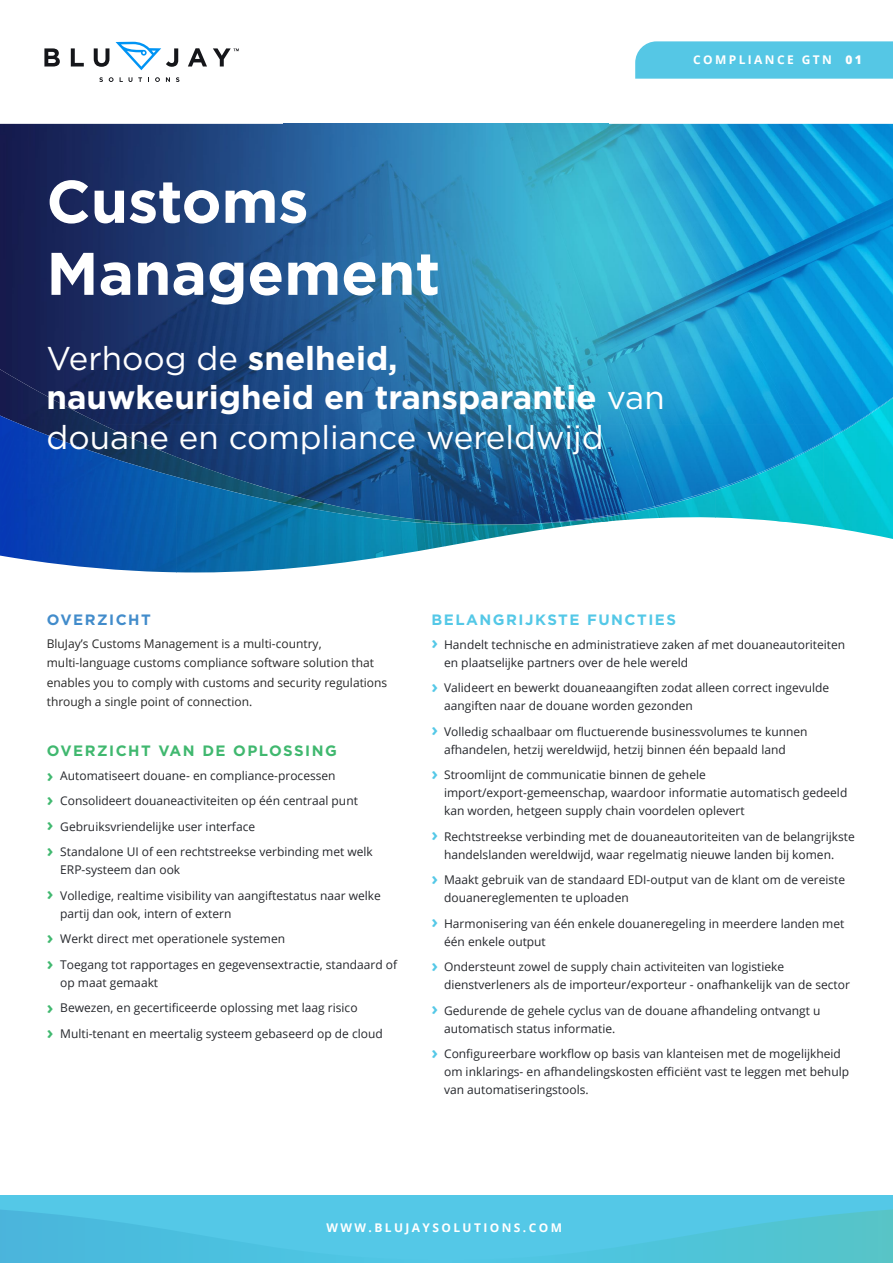
<style>
.page{position:relative;width:893px;height:1263px;background:#fff}
.page>*{position:absolute;margin:0;border:0;box-sizing:border-box;transform-origin:0 0}
.t1{font:700 60px/72px "Gotham";color:#fff}
.t2{font:33px/39.6px "Gotham";color:#fff}
.t3{font:700 18px "Open Sans";color:#54c8e7}
.t4{font:700 18px/25px "Open Sans";color:#40b86f}
.t5{font:700 15px "Gotham";letter-spacing:.1em;color:#40b86f}
.t6{font:700 15px "Gotham";letter-spacing:.1em;color:#54c8e7}
.t7{font:700 15px "Gotham";letter-spacing:.1em;color:#428ccb}
.t8{font:12px/18px "Open Sans";color:#25272c}
.t9{font:12px/19.5px "Open Sans";color:#282828}
.t10{font:700 12px "Open Sans";letter-spacing:.2em;color:#fff}
.s1{font-weight:800}
.s2{font-weight:700}
</style>
<div class="page">
<img style="left:0;top:124px;width:893px;height:273px">
<img style="left:518px;top:397px;width:375px;height:124px">
<img style="left:0;top:369px;width:518px;height:152px">
<div style="left:0;top:416px;width:15px;height:142px;background:#0639b5"></div>
<img style="left:823px;top:398px;width:70px;height:141px">
<img style="left:15px;top:422px;width:162px;height:150px">
<img style="left:715px;top:442px;width:109px;height:79px">
<img style="left:176px;top:477px;width:270px;height:95px">
<img style="left:567px;top:491px;width:149px;height:31px">
<img style="left:445px;top:521px;width:163px;height:25px">
<img style="left:776px;top:521px;width:48px;height:6px">
<svg style="left:44px;top:48px;width:16px;height:19px"></svg>
<svg style="left:71px;top:48px;width:13px;height:18px"></svg>
<svg style="left:94px;top:48px;width:15px;height:19px"></svg>
<svg style="left:188px;top:48px;width:19px;height:18px"></svg>
<svg style="left:116px;top:42px;width:62px;height:28px"></svg>
<svg style="left:99px;top:77px;width:4px;height:5px"></svg>
<svg style="left:109px;top:77px;width:5px;height:5px"></svg>
<svg style="left:138px;top:77px;width:4px;height:5px"></svg>
<svg style="left:155px;top:77px;width:5px;height:5px"></svg>
<svg style="left:166px;top:77px;width:4px;height:5px"></svg>
<svg style="left:176px;top:77px;width:3px;height:5px"></svg>
<svg style="left:213px;top:48px;width:26px;height:18px"></svg>
<div style="left:0;top:1195px;width:893px;height:68px;background:#54c8e7"></div>
<div style="left:635px;top:41px;width:258px;height:38px;background:#55c7e5"></div>
<svg style="left:0;top:1209px;width:893px;height:54px"></svg>
<p class="t10" style="left:693px;top:52px;width:170px">COMPLIANCE GTN <span class="s1">01</span></p>
<h1 class="t1" style="left:46px;top:165px;width:395px">Customs<br>Management</h1>
<h2 class="t2" style="left:46px;top:337px;width:620px">Verhoog de <span class="s2">snelheid, nauwkeurigheid en transparantie</span> van douane en compliance wereldwijd</h2>
<p class="t7" style="left:47px;top:609px;width:106px">OVERZICHT</p>
<p class="t9" style="left:47px;top:633px;width:342px">BluJay’s Customs Management is a multi-country, multi-language customs compliance software solution that enables you to comply with customs and security regulations through a single point of connection.</p>
<p class="t5" style="left:47px;top:740px;width:292px">OVERZICHT VAN DE OPLOSSING</p>
<h3 class="t4" style="left:47px;top:762px;width:8px;text-align:justify">› › › ›</h3>
<h3 class="t4" style="left:47px;top:880px;width:8px">›</h3>
<h3 class="t4" style="left:47px;top:924px;width:8px;line-height:26.1px">› ›</h3>
<h3 class="t4" style="left:47px;top:995px;width:8px;line-height:24.6px">› ›</h3>
<p class="t8" style="left:60px;top:762px;width:314px;line-height:25.5px">Automatiseert douane- en compliance-processen Consolideert douaneactiviteiten op één centraal punt Gebruiksvriendelijke user interface<br>Standalone UI of een rechtstreekse verbinding met welk</p>
<p class="t8" style="left:60px;top:857px;width:322px;line-height:25.5px">ERP-systeem dan ook<br>Volledige, realtime visibility van aangiftestatus naar welke</p>
<p class="t8" style="left:60px;top:900px;width:338px;line-height:25.5px">partij dan ook, intern of extern<br>Werkt direct met operationele systemen<br>Toegang tot rapportages en gegevensextractie, standaard of</p>
<p class="t8" style="left:60px;top:969px;width:324px;line-height:25.5px">op maat gemaakt<br>Bewezen, en gecertificeerde oplossing met laag risico<br>Multi-tenant en meertalig systeem gebaseerd op de cloud</p>
<p class="t6" style="left:432px;top:609px;width:246px">BELANGRIJKSTE FUNCTIES</p>
<h3 class="t3" style="left:432px;top:630px;width:8px">›</h3>
<h3 class="t3" style="left:432px;top:673px;width:8px">›</h3>
<h3 class="t3" style="left:432px;top:717px;width:8px">›</h3>
<h3 class="t3" style="left:432px;top:760px;width:8px">›</h3>
<p class="t8" style="left:444px;top:635px;width:403px">Handelt technische en administratieve zaken af met douaneautoriteiten en plaatselijke partners over de hele wereld</p>
<p class="t8" style="left:444px;top:678px;width:387px">Valideert en bewerkt douaneaangiften zodat alleen correct ingevulde aangiften naar de douane worden gezonden</p>
<p class="t8" style="left:444px;top:722px;width:365px">Volledig schaalbaar om fluctuerende businessvolumes te kunnen afhandelen, hetzij wereldwijd, hetzij binnen één bepaald land</p>
<p class="t8" style="left:444px;top:765px;width:405px">Stroomlijnt de communicatie binnen de gehele import/export-gemeenschap, waardoor informatie automatisch gedeeld kan worden, hetgeen supply chain voordelen oplevert</p>
<p class="t8" style="left:444px;top:827px;width:412px">Rechtstreekse verbinding met de douaneautoriteiten van de belangrijkste handelslanden wereldwijd, waar regelmatig nieuwe landen bij komen.</p>
<p class="t8" style="left:444px;top:870px;width:403px">Maakt gebruik van de standaard EDI-output van de klant om de vereiste douanereglementen te uploaden</p>
<p class="t8" style="left:444px;top:914px;width:402px">Harmonisering van één enkele douaneregeling in meerdere landen met één enkele output</p>
<p class="t8" style="left:444px;top:957px;width:407px">Ondersteunt zowel de supply chain activiteiten van logistieke dienstverleners als de importeur/exporteur - onafhankelijk van de sector</p>
<p class="t8" style="left:444px;top:1001px;width:378px">Gedurende de gehele cyclus van de douane afhandeling ontvangt u automatisch status informatie.</p>
<p class="t8" style="left:444px;top:1044px;width:406px">Configureerbare workflow op basis van klanteisen met de mogelijkheid om inklarings- en afhandelingskosten efficiënt vast te leggen met behulp van automatiseringstools.</p>
<h3 class="t3" style="left:432px;top:822px;width:8px">›</h3>
<h3 class="t3" style="left:432px;top:865px;width:8px">›</h3>
<h3 class="t3" style="left:432px;top:909px;width:8px">›</h3>
<h3 class="t3" style="left:432px;top:952px;width:8px">›</h3>
<h3 class="t3" style="left:432px;top:996px;width:8px">›</h3>
<h3 class="t3" style="left:432px;top:1039px;width:8px">›</h3>
<p class="t10" style="left:327px;top:1219px;width:237px">WWW.BLUJAYSOLUTIONS.COM</p>
</div>
